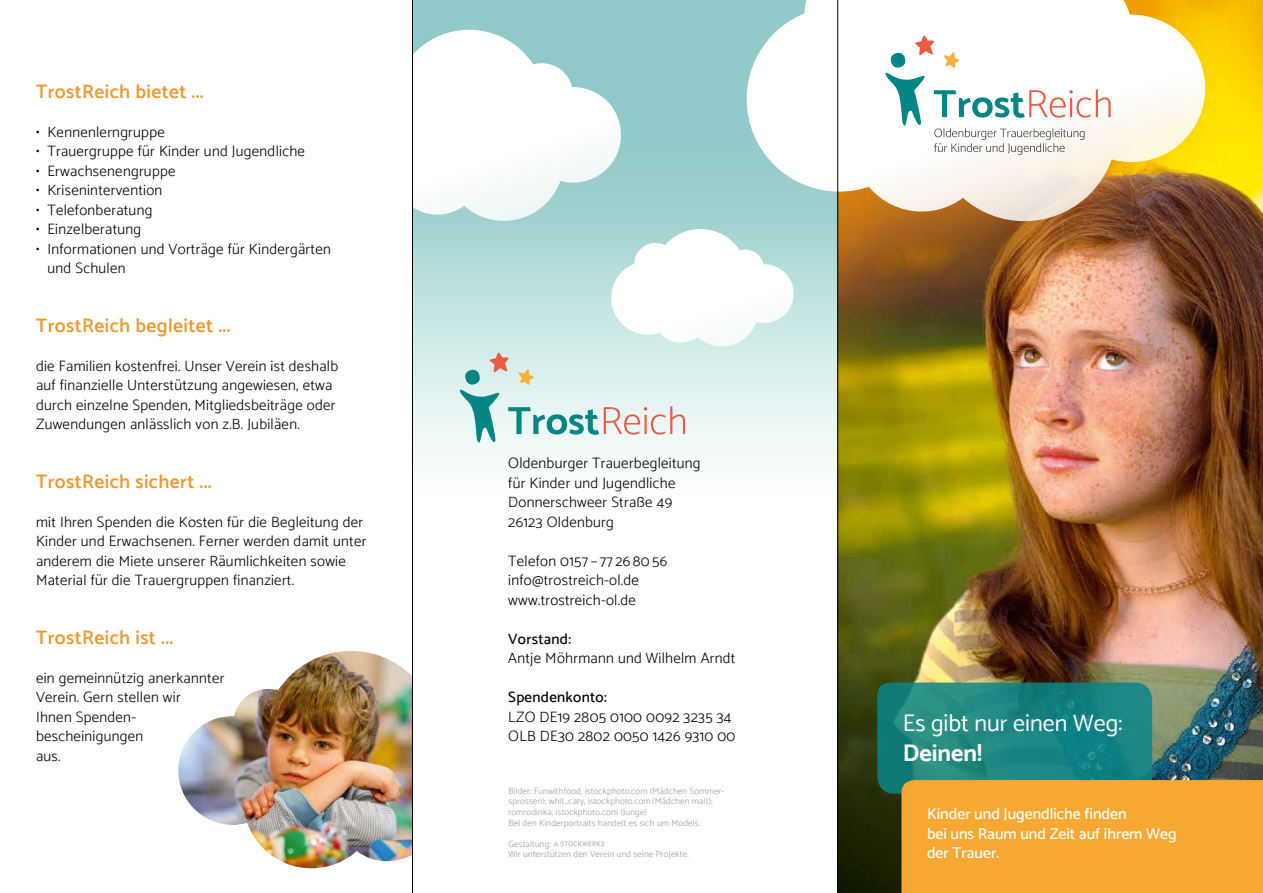
<style>
.page{position:relative;width:1263px;height:893px;background:#fff}
.page>*{position:absolute;margin:0;border:0;box-sizing:border-box;transform-origin:0 0}
.t1{font:24px "Catamaran";color:#fff}
.t2{font:700 24px "Catamaran";color:#fff}
.t3{font:600 19.5px "Catamaran";letter-spacing:.02em;color:#ec9931}
.t4{font:500 15.75px/19.5px "Catamaran";color:#fff}
.t5{font:300 15px/19.5px "Catamaran";letter-spacing:.02em;color:#000}
.t6{font:500 15px "Catamaran";letter-spacing:.02em;color:#000}
.t7{font:300 9px/10.5px "Catamaran";letter-spacing:.02em;color:#9d9d9c}
</style>
<div class="page">
<img style="left:838px;top:0;width:425px;height:893px">
<svg style="left:413px;top:0;width:424px;height:456px;background:#bcdfde"></svg>
<svg style="left:747px;top:0;width:458px;height:221px"></svg>
<svg style="left:413px;top:30px;width:208px;height:191px"></svg>
<svg style="left:611px;top:229px;width:183px;height:117px"></svg>
<svg style="left:877px;top:683px;width:386px;height:210px;background:#909052"></svg>
<svg style="left:553px;top:841px;width:51px;height:5px"></svg>
<svg style="left:885px;top:72px;width:40px;height:56px"></svg>
<div style="left:891px;top:53px;width:14px;height:15px;background:#068587;border-radius:6px"></div>
<svg style="left:914px;top:36px;width:20px;height:20px"></svg>
<svg style="left:943px;top:51px;width:17px;height:18px"></svg>
<svg style="left:934px;top:128px;width:150px;height:27px"></svg>
<svg style="left:934px;top:89px;width:176px;height:29px"></svg>
<img style="left:178px;top:651px;width:234px;height:217px">
<svg style="left:460px;top:389px;width:40px;height:55px;background:#91caca"></svg>
<div style="left:465px;top:370px;width:15px;height:15px;background:#068587;border-radius:6px"></div>
<svg style="left:489px;top:352px;width:20px;height:21px"></svg>
<svg style="left:517px;top:368px;width:18px;height:18px"></svg>
<svg style="left:508px;top:406px;width:177px;height:29px;background:#c0d2cf"></svg>
<hr style="left:837px;top:0;width:1px;height:893px;background:#000">
<hr style="left:412px;top:0;width:1px;height:893px;background:#000">
<h2 class="t3" style="left:36px;top:79px;width:169px">TrostReich bietet ...</h2>
<p class="t5" style="left:36px;top:122px;width:130px">• Kennenlerngruppe</p>
<p class="t5" style="left:36px;top:141px;width:270px">• Trauergruppe für Kinder und Jugendliche</p>
<p class="t5" style="left:36px;top:161px;width:141px">• Erwachsenengruppe</p>
<p class="t5" style="left:36px;top:180px;width:128px">• Krisenintervention</p>
<p class="t5" style="left:36px;top:200px;width:118px">• Telefonberatung</p>
<p class="t5" style="left:36px;top:219px;width:107px">• Einzelberatung</p>
<p class="t5" style="left:47px;top:239px;width:285px;text-indent:-11px">• Informationen und Vorträge für Kindergärten und Schulen</p>
<h2 class="t3" style="left:36px;top:313px;width:196px">TrostReich begleitet ...</h2>
<p class="t5" style="left:36px;top:356px;width:304px">die Familien kostenfrei. Unser Verein ist deshalb auf finanzielle Unterstützung angewiesen, etwa durch einzelne Spenden, Mitgliedsbeiträge oder Zuwendungen anlässlich von z.B. Jubiläen.</p>
<h2 class="t3" style="left:36px;top:469px;width:177px">TrostReich sichert ...</h2>
<p class="t5" style="left:36px;top:512px;width:332px">mit Ihren Spenden die Kosten für die Begleitung der Kinder und Erwachsenen. Ferner werden damit unter anderem die Miete unserer Räumlichkeiten sowie Material für die Trauergruppen finanziert.</p>
<h2 class="t3" style="left:36px;top:625px;width:139px">TrostReich ist ...</h2>
<p class="t5" style="left:36px;top:668px;width:190px">ein gemeinnützig anerkannter<br>Verein. Gern stellen wir<br>Ihnen Spenden&shy;bescheinigungen<br>aus.</p>
<p class="t5" style="left:508px;top:453px;width:194px">Oldenburger Trauerbegleitung für Kinder und Jugendliche<br>Donnerschweer Straße 49<br>26123 Oldenburg</p>
<p class="t5" style="left:508px;top:551px;width:161px">Telefon 0157 – 77 26 80 56 info@trostreich-ol.de www.trostreich-ol.de</p>
<p class="t6" style="left:508px;top:630px;width:64px">Vorstand:</p>
<p class="t5" style="left:508px;top:648px;width:229px">Antje Möhrmann und Wilhelm Arndt</p>
<p class="t6" style="left:508px;top:688px;width:100px">Spendenkonto:</p>
<p class="t5" style="left:508px;top:707px;width:229px">LZO DE19 2805 0100 0092 3235 34<br>OLB DE30 2802 0050 1426 9310 00</p>
<p class="t7" style="left:508px;top:786px;width:217px">Bilder: Funwithfood, istockphoto.com (Mädchen Sommer&shy;sprossen); whit_caty, istockphoto.com (Mädchen malt); romrodinka, istockphoto.com (Junge)<br>Bei den Kinderportraits handelt es sich um Models.</p>
<p class="t7" style="left:508px;top:838px;width:182px">Gestaltung:<br>Wir unterstützen den Verein und seine Projekte.</p>
<h1 class="t1" style="left:903px;top:709px;width:221px">Es gibt nur einen Weg:</h1>
<h1 class="t2" style="left:903px;top:738px;width:81px">Deinen!</h1>
<p class="t4" style="left:927px;top:804px;width:251px">Kinder und Jugendliche finden<br>bei uns Raum und Zeit auf ihrem Weg der Trauer.</p>
</div>
